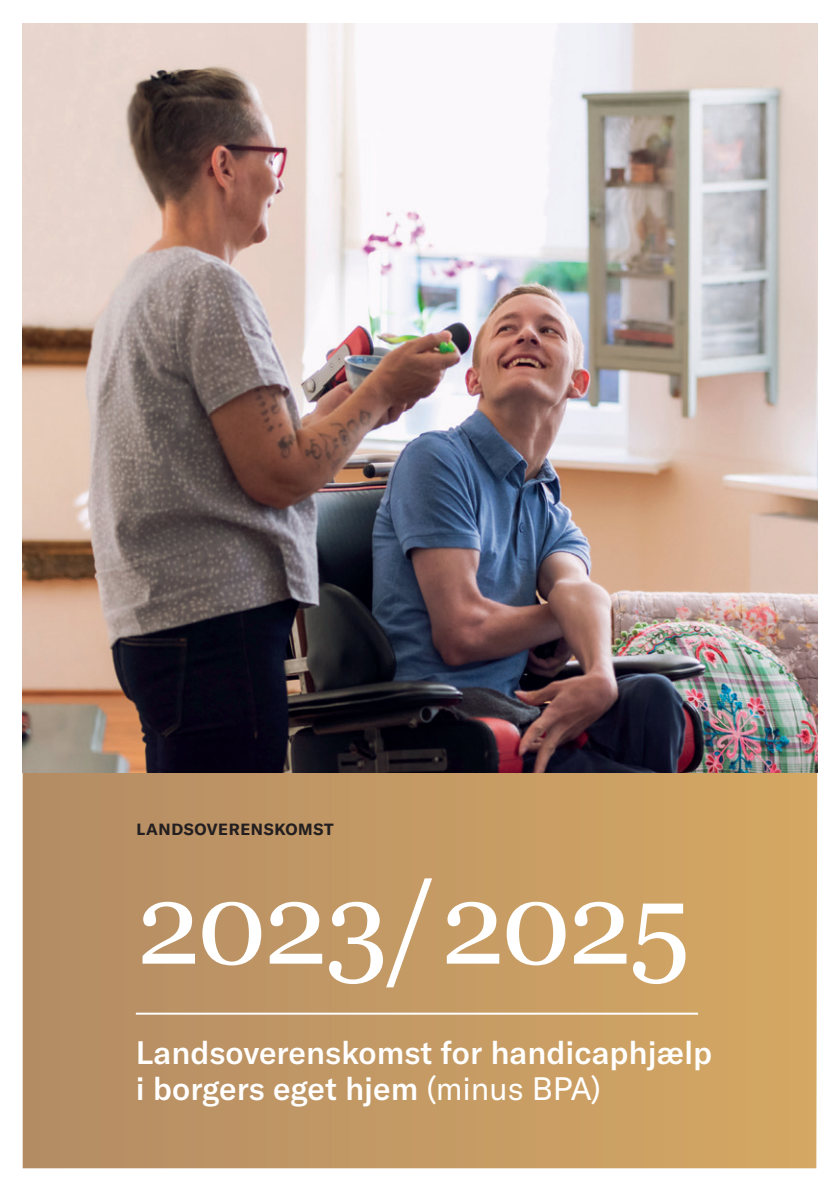
<style>
.page{position:relative;width:840px;height:1191px;background:#fff}
.page>*{position:absolute;margin:0;border:0;box-sizing:border-box;transform-origin:0 0}
.t1{font:114.6px "Georgia";letter-spacing:-.03em;color:#fff}
.t2{font:500 32px/36px "GT America";color:#fff}
.t3{font:700 16px "GT America";letter-spacing:.04em;color:#231f20}
.s1{font-weight:400}
</style>
<div class="page">
<svg style="left:23px;top:772px;width:793px;height:396px;background:#c39964"></svg>
<img style="left:23px;top:23px;width:793px;height:749px">
<hr style="left:136px;top:1012px;width:561px;height:2px;background:#fff">
<p class="t3" style="left:136px;top:819px;width:199px">LANDSOVERENSKOMST</p>
<h1 class="t1" style="left:136px;top:854px;width:555px">2023/2025</h1>
<p class="t2" style="left:136px;top:1034px;width:577px">Landsoverenskomst for handicaphjælp i borgers eget hjem <span class="s1">(minus BPA)</span></p>
</div>
